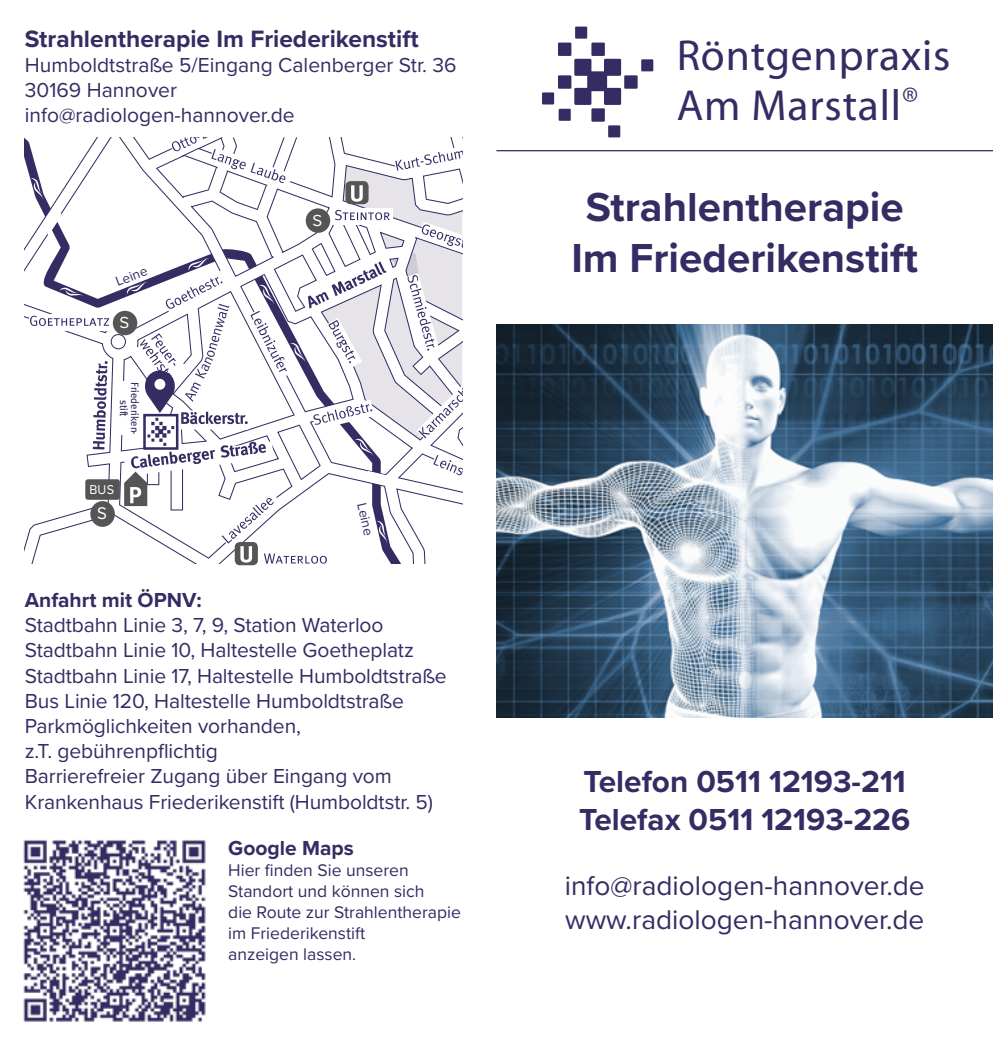
<style>
.page{position:relative;width:993px;height:1042px;background:#fff}
.page>*{position:absolute;margin:0;border:0;box-sizing:border-box;transform-origin:0 0}
.t1{font:43.57px/49.5px "Myriad";letter-spacing:.02em;color:#342c63}
.t2{font:700 42px/50.4px "Proxima Nova";color:#342c63;text-align:center}
.t3{font:700 31.5px/37.8px "Proxima Nova";color:#342c63}
.t4{font:28px/33.6px "Proxima Nova";color:#342c63}
.t5{font:700 24.5px "Proxima Nova";color:#342c63}
.t6{font:21px/25.2px "Proxima Nova";letter-spacing:-.005em;color:#342c63}
.t7{font:700 21px "Proxima Nova";color:#342c63}
.t8{font:17.5px/21px "Proxima Nova";color:#342c63}
.t9{font:17.5px "Proxima Nova";color:#fff;scale:.95 1}
.t10{font:16.62px "Proxima Nova";color:#fff}
.t11{font:13.65px "Proxima Nova";color:#342c63}
.t12{font:13.3px "Proxima Nova";color:#fff;scale:.95 1}
.t13{font:10.67px/10.7px "Meta Plus";color:#342c63;text-align:center}
</style>
<div class="page">
<div style="left:587px;top:71px;width:20px;height:20px;background:#342c63;border-radius:2px"></div>
<div style="left:603px;top:59px;width:18px;height:17px;background:#342c63"></div>
<div style="left:624px;top:75px;width:13px;height:14px;background:#342c63"></div>
<div style="left:557px;top:75px;width:14px;height:14px;background:#342c63"></div>
<div style="left:557px;top:43px;width:14px;height:13px;background:#342c63"></div>
<div style="left:591px;top:43px;width:13px;height:13px;background:#342c63"></div>
<div style="left:591px;top:108px;width:13px;height:14px;background:#342c63"></div>
<div style="left:608px;top:125px;width:12px;height:12px;background:#342c63"></div>
<div style="left:641px;top:59px;width:12px;height:12px;background:#342c63"></div>
<div style="left:575px;top:27px;width:12px;height:12px;background:#342c63"></div>
<div style="left:542px;top:92px;width:12px;height:12px;background:#342c63"></div>
<div style="left:558px;top:109px;width:12px;height:12px;background:#342c63"></div>
<div style="left:603px;top:88px;width:18px;height:17px;background:#342c63"></div>
<div style="left:574px;top:59px;width:17px;height:17px;background:#342c63"></div>
<div style="left:574px;top:88px;width:17px;height:17px;background:#342c63"></div>
<hr style="left:496px;top:150px;width:496px;height:1px;background:#342c63">
<img style="left:496px;top:325px;width:496px;height:392px">
<img style="left:23px;top:840px;width:183px;height:182px">
<div style="left:235px;top:542px;width:23px;height:23px;background:#555;border-radius:5px"></div>
<svg style="left:25px;top:137px;width:437px;height:426px"></svg>
<div style="left:154px;top:379px;width:11px;height:11px;background:#fff;border-radius:50%"></div>
<p class="t5" style="left:25px;top:20px;width:395px">Strahlentherapie Im Friederikenstift</p>
<p class="t6" style="left:25px;top:51px;width:433px">Humboldtstraße 5/Eingang Calenberger Str. 36<br>30169 Hannover<br>info@radiologen-hannover.de</p>
<p class="t11" style="left:113px;top:272px;width:34px;rotate:-21deg">Leine</p>
<p class="t10" style="left:119px;top:310px;width:11px">S</p>
<p class="t13" style="left:140px;top:382px;width:53px;rotate:90deg">Friederiken&shy;stift</p>
<p class="t12" style="left:89px;top:479px;width:28px">BUS</p>
<p class="t9" style="left:97px;top:500px;width:12px">S</p>
<p class="t10" style="left:312px;top:208px;width:11px">S</p>
<p class="t11" style="left:371px;top:501px;width:34px;rotate:77deg">Leine</p>
<p class="t7" style="left:25px;top:584px;width:178px">Anfahrt mit ÖPNV:</p>
<p class="t6" style="left:25px;top:612px;width:423px">Stadtbahn Linie 3, 7, 9, Station Waterloo Stadtbahn Linie 10, Haltestelle Goetheplatz Stadtbahn Linie 17, Haltestelle Humboldtstraße Bus Linie 120, Haltestelle Humboldtstraße Parkmöglichkeiten vorhanden,<br>z.T. gebührenpflichtig<br>Barrierefreier Zugang über Eingang vom Krankenhaus Friederikenstift (Humboldtstr. 5)</p>
<p class="t7" style="left:228px;top:832px;width:127px">Google Maps</p>
<p class="t8" style="left:228px;top:859px;width:234px">Hier finden Sie unseren<br>Standort und können sich<br>die Route zur Strahlentherapie im Friederikenstift<br>anzeigen lassen.</p>
<h1 class="t1" style="left:676px;top:33px;width:275px">Röntgenpraxis<br>Am Marstall<sup>®</sup></h1>
<h2 class="t2" style="left:571px;top:181px;width:348px">Strahlentherapie<br>Im Friederikenstift</h2>
<h3 class="t3" style="left:579px;top:762px;width:332px">Telefon 0511 12193-211<br>Telefax 0511 12193-226</h3>
<h3 class="t4" style="left:564px;top:867px;width:361px">info@radiologen-hannover.de www.radiologen-hannover.de</h3>
</div>
